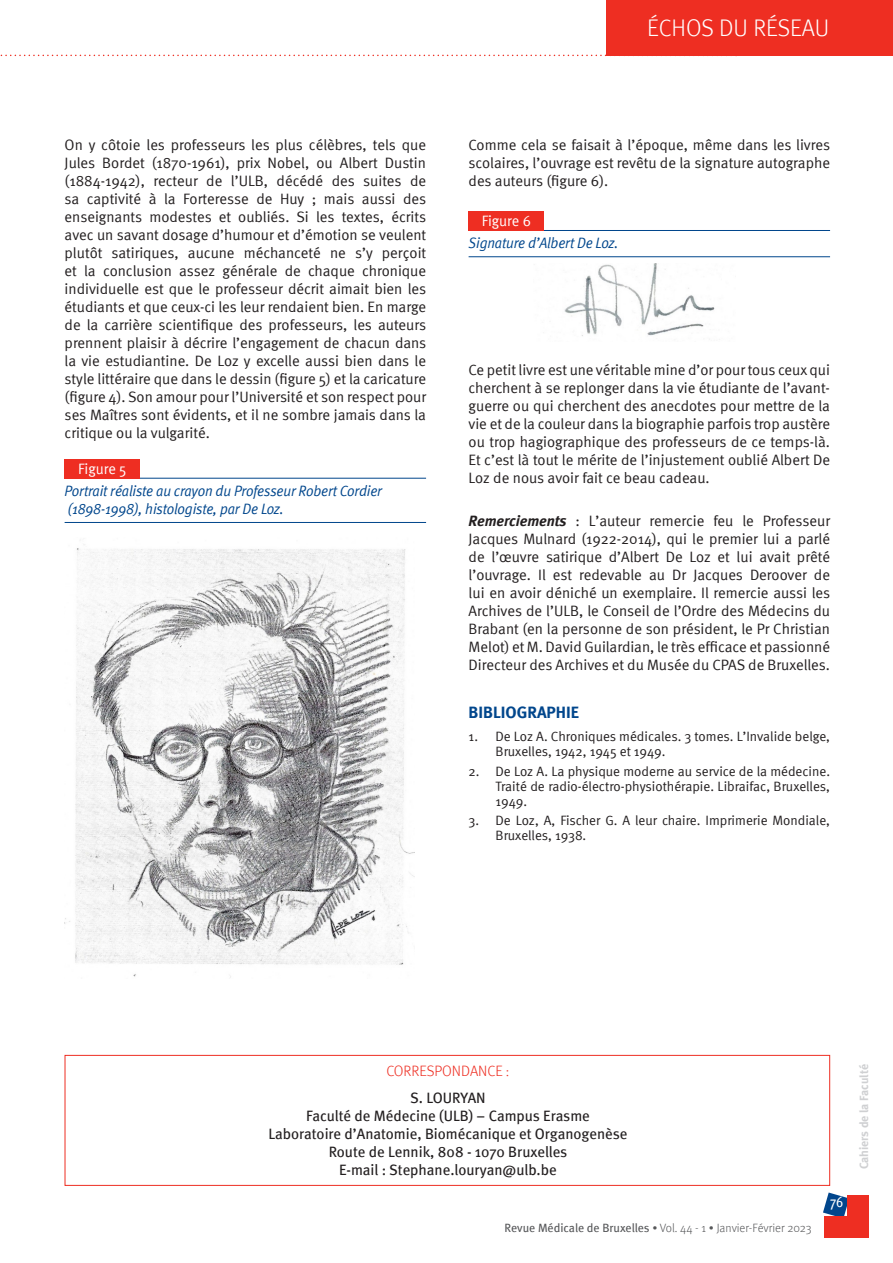
<style>
.page{position:relative;width:893px;height:1263px;background:#fff}
.page>*{position:absolute;margin:0;border:0;box-sizing:border-box;transform-origin:0 0}
.t1{font:300 24px "Meta";color:#fff}
.Titre_1{font:700 16.5px "Meta";color:#01468c}
.Texte_Article{font:15px/18px "Meta Normal";color:#231f20;text-align:justify}
.Texte_Correspondance{font:15px "Meta";color:#231f20}
.Légende_Titre{font:italic 15px/18px "Meta Normal";letter-spacing:-.01em;color:#01468c;scale:.94 1}
.Titre_correspondance{font:300 15px "Meta";color:#ee2e22}
.Texte_Résumé{font:15px "Meta Normal";color:#fff}
.t2{font:15px "Meta";color:#fff;scale:.85 1}
.t3{font:13.5px/15px "Meta Normal";color:#231f20}
.t4{font:300 12px "Meta";color:#57585a}
.t5{font:700 12px "Meta";color:#cfd0d2}
.s1{font-family:"Meta";font-weight:700;font-style:italic}
.s2{font-weight:400}
</style>
<div class="page">
<svg style="left:0;top:55px;width:607px;height:1px"></svg>
<div style="left:607px;top:0;width:286px;height:56px;background:#ee2e22"></div>
<svg style="left:823px;top:1192px;width:24px;height:26px"></svg>
<div style="left:847px;top:1195px;width:21px;height:42px;background:#ee2e22"></div>
<div style="left:825px;top:1216px;width:43px;height:21px;background:#ee2e22"></div>
<hr style="left:65px;top:478px;width:361px;height:1px;background:#01468c">
<hr style="left:65px;top:522px;width:361px;height:1px;background:#01468c">
<div style="left:65px;top:459px;width:75px;height:20px;background:#ee2e22"></div>
<img style="left:65px;top:544px;width:349px;height:434px">
<hr style="left:469px;top:230px;width:361px;height:1px;background:#01468c">
<hr style="left:469px;top:256px;width:361px;height:1px;background:#01468c">
<div style="left:469px;top:212px;width:75px;height:19px;background:#ee2e22"></div>
<img style="left:564px;top:263px;width:151px;height:73px">
<div style="left:65px;top:1055px;width:765px;height:131px;border:1px solid #ee2e22"></div>
<h1 class="t1" style="left:647px;top:14px;width:184px">ÉCHOS DU RÉSEAU</h1>
<p class="Texte_Article" style="left:65px;top:136px;width:363px">On y côtoie les professeurs les plus célèbres, tels que Jules Bordet (1870-1961), prix Nobel, ou Albert Dustin (1884-1942), recteur de l’ULB, décédé des suites de sa captivité à la Forteresse de Huy ; mais aussi des enseignants modestes et oubliés. Si les textes, écrits avec un savant dosage d’humour et d’émotion se veulent plutôt satiriques, aucune méchanceté ne s’y perçoit et la conclusion assez générale de chaque chronique individuelle est que le professeur décrit aimait bien les étudiants et que ceux-ci les leur rendaient bien. En marge de la carrière scientifique des professeurs, les auteurs prennent plaisir à décrire l’engagement de chacun dans la vie estudiantine. De Loz y excelle aussi bien dans le style littéraire que dans le dessin (figure 5) et la caricature (figure 4). Son amour pour l’Université et son respect pour ses Maîtres sont évidents, et il ne sombre jamais dans la critique ou la vulgarité.</p>
<p class="Texte_Article" style="left:469px;top:136px;width:363px">Comme cela se faisait à l’époque, même dans les livres scolaires, l’ouvrage est revêtu de la signature autographe des auteurs (figure 6).</p>
<p class="Texte_Résumé" style="left:482px;top:212px;width:51px">Figure 6</p>
<p class="Légende_Titre" style="left:469px;top:233px;width:161px">Signature d’Albert De Loz.</p>
<p class="Texte_Article" style="left:469px;top:360px;width:363px">Ce petit livre est une véritable mine d’or pour tous ceux qui cherchent à se replonger dans la vie étudiante de l’avant&shy;guerre ou qui cherchent des anecdotes pour mettre de la vie et de la couleur dans la biographie parfois trop austère ou trop hagiographique des professeurs de ce temps-là.<br>Et c’est là tout le mérite de l’injustement oublié Albert De Loz de nous avoir fait ce beau cadeau.</p>
<p class="Texte_Article" style="left:469px;top:512px;width:363px"><span class="s1">Remerciements</span> : L’auteur remercie feu le Professeur Jacques Mulnard (1922-2014), qui le premier lui a parlé de l’œuvre satirique d’Albert De Loz et lui avait prêté l’ouvrage. Il est redevable au Dr Jacques Deroover de lui en avoir déniché un exemplaire. Il remercie aussi les Archives de l’ULB, le Conseil de l’Ordre des Médecins du Brabant (en la personne de son président, le Pr Christian Melot) et M. David Guilardian, le très efficace et passionné Directeur des Archives et du Musée du CPAS de Bruxelles.</p>
<p class="Titre_1" style="left:469px;top:702px;width:112px">BIBLIOGRAPHIE</p>
<p class="t3" style="left:496px;top:729px;width:336px;text-indent:-27px">1. De Loz A. Chroniques médicales. 3 tomes. L’Invalide belge,<br>Bruxelles, 1942, 1945 et 1949.</p>
<p class="t3" style="left:496px;top:763px;width:336px;text-align:justify;text-indent:-27px">2. De Loz A. La physique moderne au service de la médecine.<br>Traité de radio-électro-physiothérapie. Libraifac, Bruxelles, 1949.</p>
<p class="t3" style="left:496px;top:812px;width:336px;text-indent:-27px">3. De Loz, A, Fischer G. A leur chaire. Imprimerie Mondiale,<br>Bruxelles, 1938.</p>
<p class="Texte_Résumé" style="left:78px;top:460px;width:50px">Figure 5</p>
<p class="Légende_Titre" style="left:65px;top:481px;width:339px">Portrait réaliste au crayon du Professeur Robert Cordier (1898-1998), histologiste, par De Loz.</p>
<p class="Titre_correspondance" style="left:386px;top:1062px;width:124px">CORRESPONDANCE :</p>
<p class="Texte_Correspondance" style="left:410px;top:1088px;width:77px">S. LOURYAN</p>
<p class="Texte_Correspondance" style="left:306px;top:1106px;width:285px">Faculté de Médecine (ULB) – Campus Erasme</p>
<p class="Texte_Correspondance" style="left:268px;top:1124px;width:361px">Laboratoire d’Anatomie, Biomécanique et Organogenèse</p>
<p class="Texte_Correspondance" style="left:329px;top:1142px;width:240px">Route de Lennik, 808 - 1070 Bruxelles</p>
<p class="Texte_Correspondance" style="left:339px;top:1160px;width:219px">E-mail : Stephane.louryan@ulb.be</p>
<p class="t4" style="left:505px;top:1221px;width:308px"><span class="s2">Revue Médicale de Bruxelles</span> • Vol. 44 - 1 • Janvier-Février 2023</p>
<p class="t2" style="left:830px;top:1193px;width:17px">76</p>
<p class="t5" style="left:857px;top:1169px;width:107px;rotate:-90deg">Cahiers de la Faculté</p>
</div>
